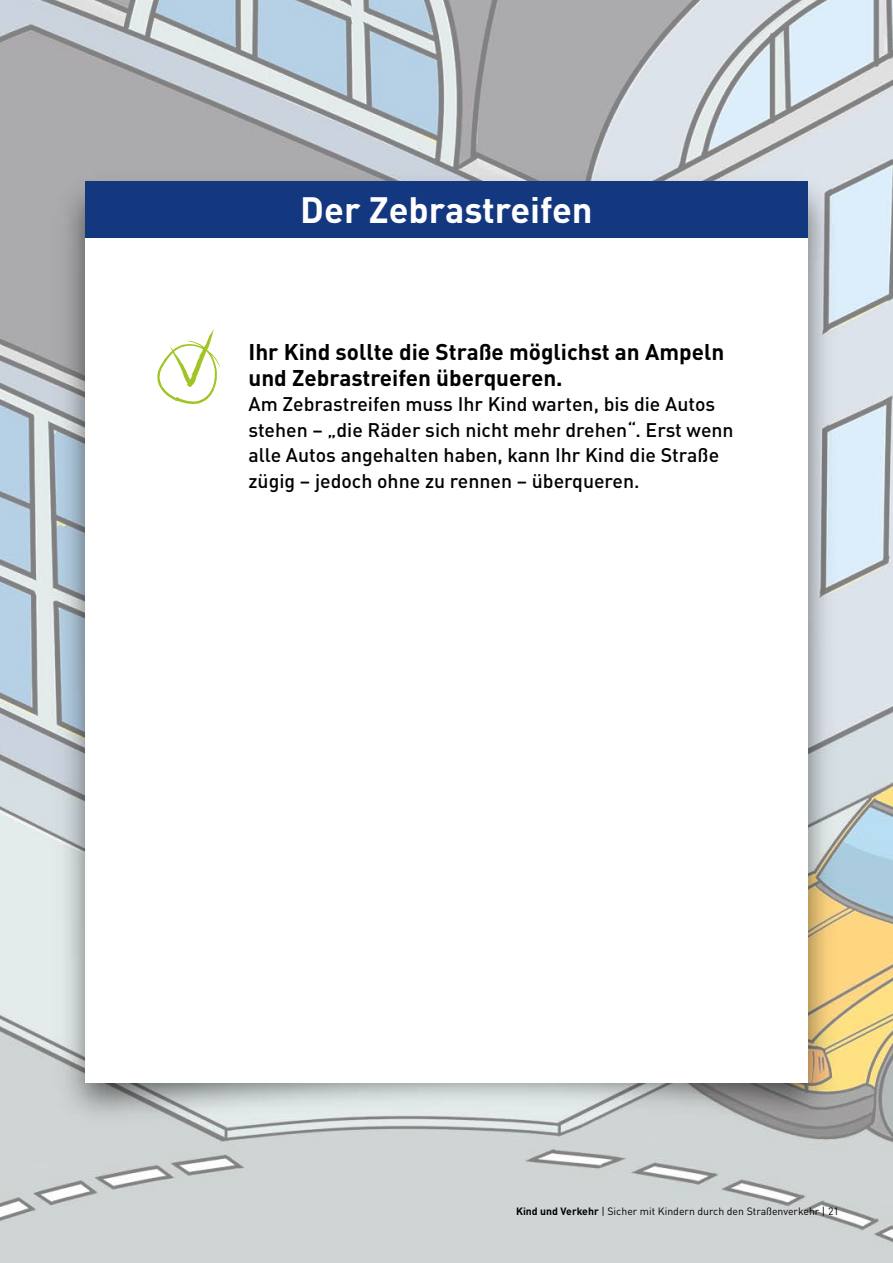
<style>
.page{position:relative;width:893px;height:1263px;background:#fff}
.page>*{position:absolute;margin:0;border:0;box-sizing:border-box;transform-origin:0 0}
.t1{font:700 36.3px "DINOT";color:#fff}
.t2{font:700 22.5px/25.5px "DINOT";color:#000}
.t3{font:500 19.5px/25.5px "DINOT";color:#000}
.t4{font:10.5px "DINOT";color:#000}
.s1{font-weight:700}
</style>
<div class="page">
<img style="left:0;top:0;width:893px;height:1263px">
<img style="left:0;top:153px;width:893px;height:1050px">
<div style="left:85px;top:181px;width:723px;height:56px;background:#14387f"></div>
<div style="left:85px;top:238px;width:722px;height:844px;background:#fff"></div>
<svg style="left:157px;top:329px;width:63px;height:75px"></svg>
<h1 class="t1" style="left:300px;top:186px;width:294px">Der Zebrastreifen</h1>
<p class="t2" style="left:248px;top:339px;width:477px">Ihr Kind sollte die Straße möglichst an Ampeln und Zebrastreifen überqueren.</p>
<p class="t3" style="left:248px;top:391px;width:487px">Am Zebrastreifen muss Ihr Kind warten, bis die Autos stehen – „die Räder sich nicht mehr drehen“. Erst wenn alle Autos angehalten haben, kann Ihr Kind die Straße zügig – jedoch ohne zu rennen – überqueren.</p>
<p class="t4" style="left:516px;top:1204px;width:324px"><span class="s1">Kind und Verkehr</span> | Sicher mit Kindern durch den Straßenverkehr | 21</p>
</div>
